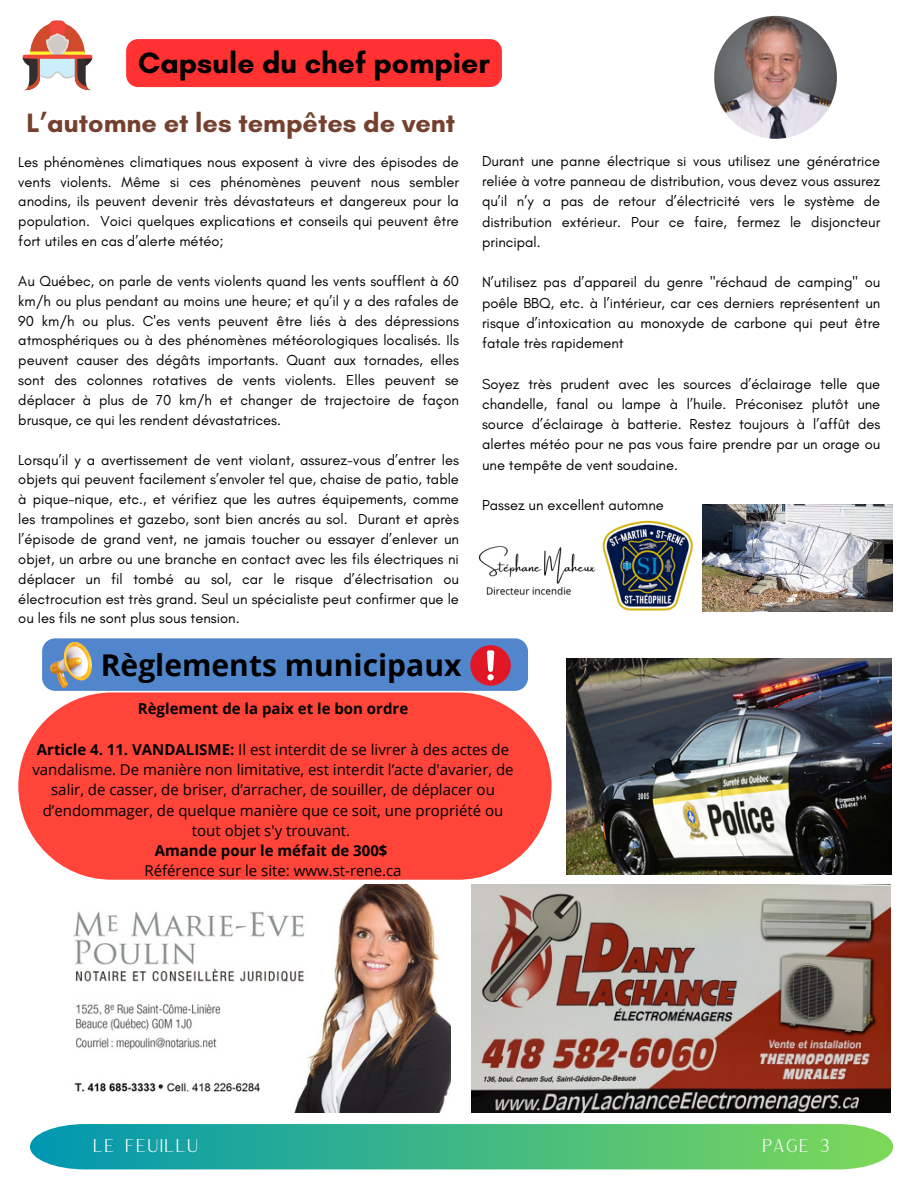
<style>
.page{position:relative;width:918px;height:1188px;background:#fff}
.page>*{position:absolute;margin:0;border:0;box-sizing:border-box;transform-origin:0 0}
.t1{font:700 30px "Open Sans";color:#000}
.t2{font:700 30px "Glacial Indifference";color:#000}
.t3{font:700 27px "Glacial Indifference";color:#75402e}
.t4{font:18px "Versailles";color:#fff}
.t5{font:15px/20.2px "Open Sans";color:#000;text-align:center}
.t6{font:700 15px "Open Sans";color:#000}
.t7{font:14.7px/19.8px "Glacial Indifference";color:#000;text-align:justify}
.s1{font-weight:700}
</style>
<div class="page">
<svg style="left:30px;top:1124px;width:863px;height:45px;background:#44b988"></svg>
<img style="left:478px;top:504px;width:231px;height:108px">
<svg style="left:23px;top:20px;width:69px;height:71px"></svg>
<img style="left:73px;top:885px;width:377px;height:228px">
<img style="left:472px;top:885px;width:418px;height:228px">
<img style="left:566px;top:658px;width:325px;height:216px">
<div style="left:18px;top:693px;width:534px;height:187px;background:#ff443a;border-radius:94px"></div>
<img style="left:714px;top:16px;width:123px;height:123px">
<img style="left:703px;top:505px;width:190px;height:107px">
<svg style="left:42px;top:638px;width:486px;height:53px;background:#6186c3"></svg>
<div style="left:487px;top:674px;width:7px;height:6px;background:#fff;border-radius:50%"></div>
<div style="left:126px;top:39px;width:376px;height:48px;background:#ff3131"></div>
<p class="t2" style="left:138px;top:45px;width:353px">Capsule du chef pompier</p>
<p class="t3" style="left:27px;top:107px;width:430px">L’automne et les tempêtes de vent</p>
<p class="t7" style="left:18px;top:152px;width:442px">Les phénomènes climatiques nous exposent à vivre des épisodes de vents violents. Même si ces phénomènes peuvent nous sembler anodins, ils peuvent devenir très dévastateurs et dangereux pour la population. Voici quelques explications et conseils qui peuvent être fort utiles en cas d’alerte météo;</p>
<p class="t7" style="left:18px;top:271px;width:442px">Au Québec, on parle de vents violents quand les vents soufflent à 60 km/h ou plus pendant au moins une heure; et qu’il y a des rafales de 90 km/h ou plus. C'es vents peuvent être liés à des dépressions atmosphériques ou à des phénomènes météorologiques localisés. Ils peuvent causer des dégâts importants. Quant aux tornades, elles sont des colonnes rotatives de vents violents. Elles peuvent se déplacer à plus de 70 km/h et changer de trajectoire de façon brusque, ce qui les rendent dévastatrices.</p>
<p class="t7" style="left:18px;top:450px;width:442px">Lorsqu’il y a avertissement de vent violant, assurez-vous d’entrer les objets qui peuvent facilement s’envoler tel que, chaise de patio, table à pique-nique, etc., et vérifiez que les autres équipements, comme les trampolines et gazebo, sont bien ancrés au sol. Durant et après l’épisode de grand vent, ne jamais toucher ou essayer d’enlever un objet, un arbre ou une branche en contact avec les fils électriques ni déplacer un fil tombé au sol, car le risque d’électrisation ou électrocution est très grand. Seul un spécialiste peut confirmer que le ou les fils ne sont plus sous tension.</p>
<p class="t1" style="left:101px;top:644px;width:362px">Règlements municipaux</p>
<p class="t7" style="left:482px;top:151px;width:400px;line-height:20.2px">Durant une panne électrique si vous utilisez une génératrice reliée à votre panneau de distribution, vous devez vous assurez qu’il n’y a pas de retour d’électricité vers le système de distribution extérieur. Pour ce faire, fermez le disjoncteur principal.</p>
<p class="t7" style="left:482px;top:272px;width:400px;line-height:20.2px">N’utilisez pas d’appareil du genre "réchaud de camping" ou poêle BBQ, etc. à l’intérieur, car ces derniers représentent un risque d’intoxication au monoxyde de carbone qui peut être fatale très rapidement</p>
<p class="t7" style="left:482px;top:373px;width:400px;line-height:20.2px">Soyez très prudent avec les sources d’éclairage telle que chandelle, fanal ou lampe à l’huile. Préconisez plutôt une source d’éclairage à batterie. Restez toujours à l’affût des alertes météo pour ne pas vous faire prendre par un orage ou une tempête de vent soudaine.</p>
<p class="t7" style="left:482px;top:495px;width:183px">Passez un excellent automne</p>
<p class="t6" style="left:138px;top:698px;width:272px">Règlement de la paix et le bon ordre</p>
<p class="t5" style="left:32px;top:739px;width:483px"><span class="s1">Article 4. 11. VANDALISME:</span> Il est interdit de se livrer à des actes de vandalisme. De manière non limitative, est interdit l’acte d'avarier, de salir, de casser, de briser, d’arracher, de souiller, de déplacer ou d’endommager, de quelque manière que ce soit, une propriété ou tout objet s'y trouvant.</p>
<p class="t6" style="left:155px;top:840px;width:234px">Amande pour le méfait de 300$</p>
<p class="t5" style="left:144px;top:860px;width:259px">Référence sur le site: www.st-rene.ca</p>
<p class="t4" style="left:93px;top:1134px;width:108px">LE FEUILLU</p>
<p class="t4" style="left:762px;top:1134px;width:70px">PAGE 3</p>
</div>
